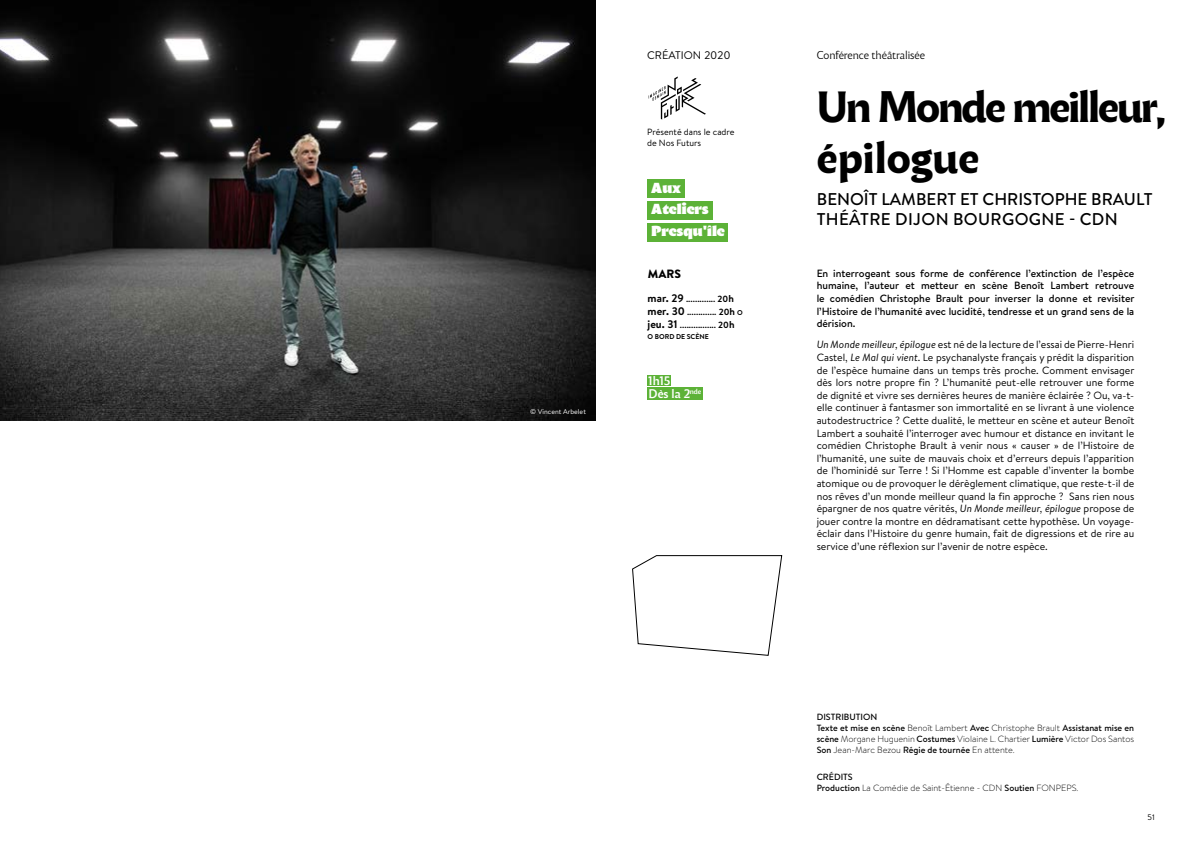
<style>
.page{position:relative;width:1191px;height:842px;background:#fff}
.page>*{position:absolute;margin:0;border:0;box-sizing:border-box;transform-origin:0 0}
.t1{font:700 42px/50.4px "Malik";letter-spacing:-.05em;color:#000}
.t2{font:500 17px/20.4px "Brandon Text";color:#000}
.t3{font:14px/21.3px "Malik Heavy Display";color:#fff}
.t4{font:500 12px/12.8px "Malik";color:#fff}
.t5{font:900 12px "Brandon Text";color:#000}
.t6{font:11px "Malik";color:#000}
.t7{font:11px "Brandon Text";color:#000}
.t8{font:10.5px/12.6px "Brandon Text";color:#000;text-align:justify}
.t9{font:500 10.5px/12.6px "Brandon Text";color:#000;text-align:justify}
.t10{font:300 9px/10.8px "Brandon Text";color:#000}
.t11{font:500 9px/13.2px "Brandon Text";color:#000}
.t12{font:9px/10.8px "Brandon Text";color:#000}
.t13{font:8px "Brandon Text";color:#000}
.t14{font:7px "Brandon Text";color:#fff}
.t15{font:700 7px "Brandon Text";color:#000}
.s1{font-weight:700;font-size:11px}
.s2{font-weight:700}
.s3{font-weight:700;font-size:10px}
.s4{font-weight:700;font-size:7px}
.s5{font-style:italic}
.s6{font-weight:500}
</style>
<div class="page">
<img style="left:0;top:0;width:595px;height:421px">
<svg style="left:632px;top:555px;width:151px;height:101px"></svg>
<div style="left:647px;top:179px;width:38px;height:19px;background:#5cb237"></div>
<div style="left:647px;top:201px;width:66px;height:18px;background:#5cb237"></div>
<div style="left:647px;top:223px;width:81px;height:18px;background:#5cb237"></div>
<div style="left:647px;top:375px;width:24px;height:10px;background:#5cb237"></div>
<div style="left:647px;top:387px;width:55px;height:13px;background:#5cb237"></div>
<svg style="left:648px;top:76px;width:58px;height:44px"></svg>
<p class="t14" style="left:530px;top:407px;width:57px">© Vincent Arbelet</p>
<p class="t7" style="left:647px;top:47px;width:85px">CRÉATION 2020</p>
<p class="t12" style="left:647px;top:126px;width:89px">Présenté dans le cadre de Nos Futurs</p>
<h3 class="t3" style="left:651px;top:176px;width:75px">Aux<br>Ateliers<br>Presqu'île</h3>
<p class="t5" style="left:647px;top:265px;width:35px">MARS</p>
<p class="t11" style="left:647px;top:292px;width:97px"><span class="s1">mar. 29</span> ............. <span class="s2">20</span><span class="s3">h </span><span class="s1">mer. 30</span> ............. <span class="s2">20</span><span class="s3">h</span> <span class="s4">O </span><span class="s1">jeu. 31</span> ................ <span class="s2">20</span><span class="s3">h</span></p>
<p class="t15" style="left:647px;top:332px;width:63px">O BORD DE SCÈNE</p>
<p class="t4" style="left:648px;top:374px;width:54px">1h15<br>Dès la 2<sup>nde</sup></p>
<p class="t6" style="left:816px;top:48px;width:110px">Conférence théâtralisée</p>
<h1 class="t1" style="left:816px;top:80px;width:351px">Un Monde meilleur, épilogue</h1>
<h2 class="t2" style="left:816px;top:188px;width:337px">BENOÎT LAMBERT ET CHRISTOPHE BRAULT<br>THÉÂTRE DIJON BOURGOGNE - CDN</h2>
<p class="t9" style="left:816px;top:267px;width:319px">En interrogeant sous forme de conférence l’extinction de l’espèce humaine, l’auteur et metteur en scène Benoît Lambert retrouve le comédien Christophe Brault pour inverser la donne et revisiter l’Histoire de l’humanité avec lucidité, tendresse et un grand sens de la dérision.</p>
<p class="t8" style="left:816px;top:338px;width:319px"><span class="s5">Un Monde meilleur, épilogue</span> est né de la lecture de l’essai de Pierre-Henri Castel, <span class="s5">Le Mal qui vient</span>. Le psychanalyste français y prédit la disparition de l’espèce humaine dans un temps très proche. Comment envisager dès lors notre propre fin ? L’humanité peut-elle retrouver une forme de dignité et vivre ses dernières heures de manière éclairée ? Ou, va-t&shy;elle continuer à fantasmer son immortalité en se livrant à une violence autodestructrice ? Cette dualité, le metteur en scène et auteur Benoît Lambert a souhaité l’interroger avec humour et distance en invitant le comédien Christophe Brault à venir nous « causer » de l’Histoire de l’humanité, une suite de mauvais choix et d’erreurs depuis l’apparition de l’hominidé sur Terre ! Si l’Homme est capable d’inventer la bombe atomique ou de provoquer le dérèglement climatique, que reste-t-il de nos rêves d’un monde meilleur quand la fin approche ? Sans rien nous épargner de nos quatre vérités, <span class="s5">Un Monde meilleur, épilogue</span> propose de jouer contre la montre en dédramatisant cette hypothèse. Un voyage&shy;éclair dans l’Histoire du genre humain, fait de digressions et de rire au service d’une réflexion sur l’avenir de notre espèce.</p>
<p class="t10" style="left:816px;top:712px;width:319px"><span class="s6">DISTRIBUTION<br>Texte et mise en scène</span> Benoît Lambert <span class="s6">Avec</span> Christophe Brault <span class="s6">Assistanat mise en scène</span> Morgane Huguenin <span class="s6">Costumes</span> Violaine L. Chartier <span class="s6">Lumière</span> Victor Dos Santos <span class="s6">Son</span> Jean-Marc Bezou <span class="s6">Régie de tournée</span> En attente.</p>
<p class="t10" style="left:816px;top:771px;width:263px"><span class="s6">CRÉDITS<br>Production</span> La Comédie de Saint-Étienne - CDN <span class="s6">Soutien</span> FONPEPS.</p>
<p class="t13" style="left:1147px;top:811px;width:9px">51</p>
</div>
